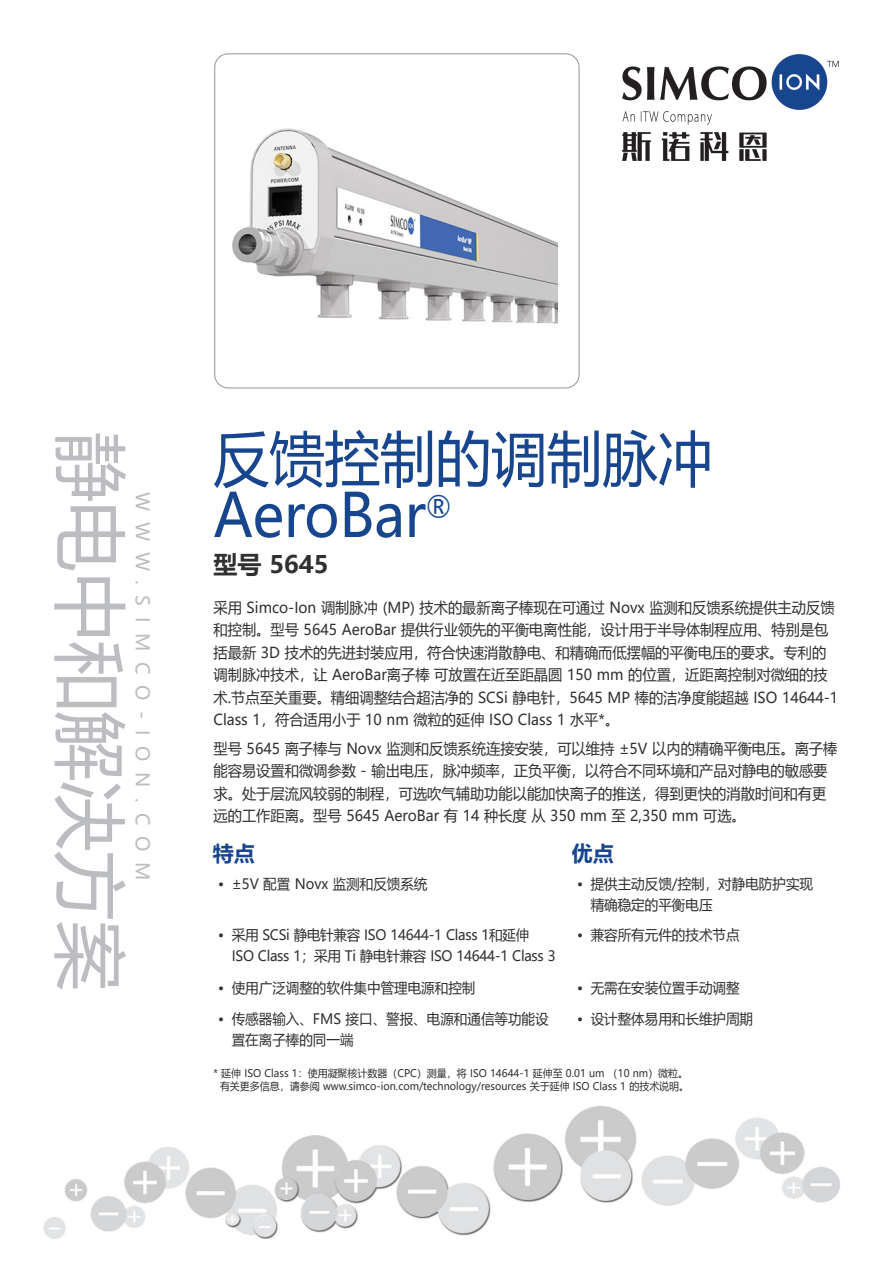
<style>
.page{position:relative;width:893px;height:1263px;background:#fff}
.page>*{position:absolute;margin:0;border:0;box-sizing:border-box;transform-origin:0 0}
.t1{font:73.5px "Microsoft Ya Hei";color:#bcbdc0;scale:.95 1}
.Cover__Main_head{font:60px/57px "Microsoft Ya Hei";letter-spacing:-.005em;color:#17468e;scale:.93 1}
.Cover__Subhead{font:700 24px "Microsoft Ya Hei";color:#312f30}
.Cover__F_B_Head{font:700 21px "Microsoft Ya Hei";color:#17468e}
.t2{font:18.75px "Microsoft Ya Hei";letter-spacing:.57em;color:#bcbdc0}
.Cover__Body_Copy{font:15px/22.5px "Microsoft Ya Hei";color:#312f30;scale:.95 1}
.Cover__F_B_bullets{font:14.25px/21px "Microsoft Ya Hei";color:#312f30;scale:.95 1}
.Cover__F_B_bullets-2{font:14.25px/21px "Microsoft Ya Hei";letter-spacing:-.02em;color:#312f30;scale:.95 1}
.Disclaimer_Info{font:10.5px "Microsoft Ya Hei";color:#312f30;scale:.95 1}
</style>
<div class="page">
<img style="left:43px;top:1106px;width:797px;height:133px">
<img style="left:623px;top:54px;width:216px;height:106px">
<img style="left:232px;top:128px;width:326px;height:196px">
<div style="left:214px;top:53px;width:366px;height:335px;border:1px solid #9d9fa2;border-radius:14px"></div>
<h1 class="t1" style="left:140px;top:432px;width:589px;rotate:90deg">静电中和解决方案</h1>
<p class="t2" style="left:155px;top:492px;width:390px;rotate:90deg">WWW.SIMCO-ION.COM</p>
<p class="Cover__Main_head" style="left:213px;top:428px;width:539px">反馈控制的调制脉冲<br>AeroBar<sup>®</sup></p>
<p class="Cover__Subhead" style="left:213px;top:548px;width:117px">型号 5645</p>
<p class="Cover__Body_Copy" style="left:213px;top:595px;width:659px">采用 Simco-Ion 调制脉冲 (MP) 技术的最新离子棒现在可通过 Novx 监测和反馈系统提供主动反馈和控制。型号 5645 AeroBar 提供行业领先的平衡电离性能，设计用于半导体制程应用、特别是包括最新 3D 技术的先进封装应用，符合快速消散静电、和精确而低摆幅的平衡电压的要求。专利的调制脉冲技术，让 AeroBar离子棒 可放置在近至距晶圆 150 mm 的位置，近距离控制对微细的技术.节点至关重要。精细调整结合超洁净的 SCSi 静电针，5645 MP 棒的洁净度能超越 ISO 14644-1<br>Class 1，符合适用小于 10 nm 微粒的延伸 ISO Class 1 水平*。</p>
<p class="Cover__Body_Copy" style="left:213px;top:736px;width:658px">型号 5645 离子棒与 Novx 监测和反馈系统连接安装，可以维持 ±5V 以内的精确平衡电压。离子棒能容易设置和微调参数 - 输出电压，脉冲频率，正负平衡，以符合不同环境和产品对静电的敏感要求。处于层流风较弱的制程，可选吹气辅助功能以能加快离子的推送，得到更快的消散时间和有更远的工作距离。型号 5645 AeroBar 有 14 种长度 从 350 mm 至 2,350 mm 可选。</p>
<p class="Cover__F_B_Head" style="left:213px;top:838px;width:43px">特点</p>
<p class="Cover__F_B_Head" style="left:572px;top:838px;width:43px">优点</p>
<p class="Cover__F_B_bullets" style="left:218px;top:872px;width:222px">• ±5V 配置 Novx 监测和反馈系统</p>
<p class="Cover__F_B_bullets" style="left:591px;top:872px;width:236px;text-indent:-14px">• 提供主动反馈/控制，对静电防护实现精确稳定的平衡电压</p>
<p class="Cover__F_B_bullets-2" style="left:232px;top:924px;width:342px;text-indent:-14px">• 采用 SCSi 静电针兼容 ISO 14644-1 Class 1和延伸<br>ISO Class 1；采用 Ti 静电针兼容 ISO 14644-1 Class 3</p>
<p class="Cover__F_B_bullets" style="left:577px;top:924px;width:172px">• 兼容所有元件的技术节点</p>
<p class="Cover__F_B_bullets" style="left:218px;top:977px;width:272px">• 使用广泛调整的软件集中管理电源和控制</p>
<p class="Cover__F_B_bullets" style="left:577px;top:977px;width:172px">• 无需在安装位置手动调整</p>
<p class="Cover__F_B_bullets" style="left:232px;top:1007px;width:335px;text-indent:-14px">• 传感器输入、FMS 接口、警报、电源和通信等功能设置在离子棒的同一端</p>
<p class="Cover__F_B_bullets" style="left:577px;top:1007px;width:187px">• 设计整体易用和长维护周期</p>
<p class="Disclaimer_Info" style="left:213px;top:1066px;width:501px">* 延伸 ISO Class 1：使用凝聚核计数器（CPC）测量，将 ISO 14644-1 延伸至 0.01 um （10 nm）微粒。</p>
<p class="Disclaimer_Info" style="left:220px;top:1079px;width:495px">有关更多信息，请参阅 www.simco-ion.com/technology/resources 关于延伸 ISO Class 1 的技术说明。</p>
</div>
